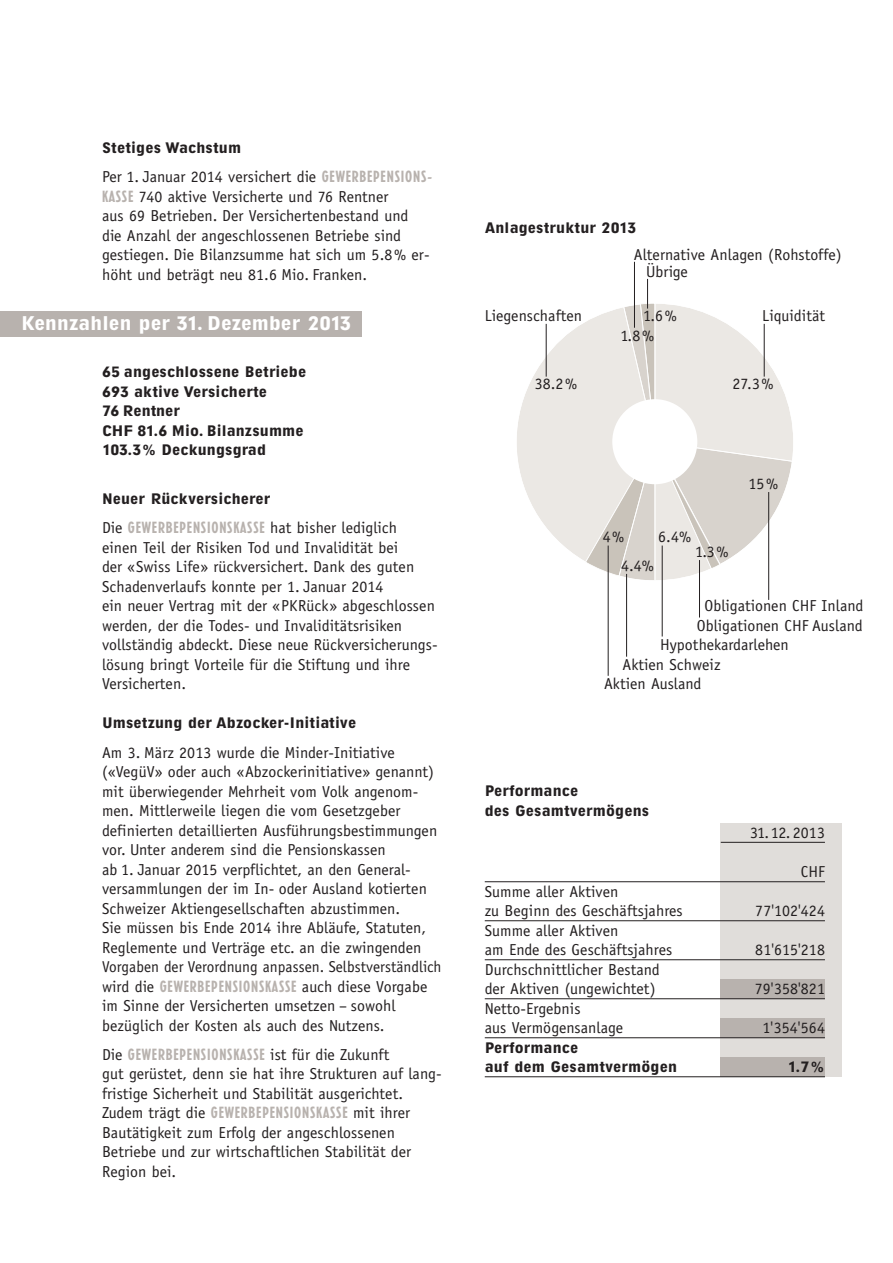
<style>
.page{position:relative;width:893px;height:1263px;background:#fff}
.page>*{position:absolute;margin:0;border:0;box-sizing:border-box;transform-origin:0 0}
.t1{font:18.75px "Rundfunk Grotesk";letter-spacing:.01em;color:#fff}
.t2{font:700 condensed 16.05px "Erbar";letter-spacing:.05em;color:#b8b2ae}
.t3{font:15.9px/19.5px "Officina Sans";letter-spacing:.005em;color:#231f20}
.t4{font:15.75px "Officina Sans";letter-spacing:.005em;color:#231f20}
.t5{font:14.4px/19.5px "Rundfunk Grotesk";letter-spacing:.01em;color:#231f20}
.s1{font-family:"Erbar";font-weight:700;font-stretch:condensed;font-size:16.05px;color:#b8b2ae}
.s2{font-family:"Officina Sans";font-weight:400;font-stretch:normal;font-size:15.9px;color:#231f20}
</style>
<div class="page">
<svg style="left:517px;top:303px;width:276px;height:278px"></svg>
<div style="left:721px;top:823px;width:121px;height:254px;background:#e0ddda"></div>
<div style="left:721px;top:1057px;width:104px;height:20px;background:#b8b2ae"></div>
<div style="left:721px;top:1018px;width:104px;height:19px;background:#b8b2ae"></div>
<div style="left:721px;top:979px;width:104px;height:19px;background:#b8b2ae"></div>
<hr style="left:721px;top:842px;width:104px;height:1px;background:#231f20">
<hr style="left:485px;top:881px;width:340px;height:1px;background:#231f20">
<hr style="left:485px;top:920px;width:340px;height:1px;background:#231f20">
<hr style="left:485px;top:959px;width:340px;height:1px;background:#231f20">
<hr style="left:485px;top:998px;width:340px;height:1px;background:#231f20">
<hr style="left:485px;top:1037px;width:340px;height:1px;background:#231f20">
<hr style="left:485px;top:1076px;width:340px;height:1px;background:#231f20">
<hr style="left:634px;top:262px;width:1px;height:66px;background:#231f20">
<div style="left:0;top:312px;width:361px;height:25px;background:#b8b2ae"></div>
<hr style="left:647px;top:279px;width:1px;height:30px;background:#231f20">
<hr style="left:608px;top:545px;width:1px;height:131px;background:#231f20">
<hr style="left:626px;top:574px;width:1px;height:83px;background:#231f20">
<hr style="left:662px;top:545px;width:1px;height:91px;background:#231f20">
<hr style="left:699px;top:560px;width:1px;height:57px;background:#231f20">
<hr style="left:768px;top:492px;width:1px;height:108px;background:#231f20">
<hr style="left:546px;top:324px;width:1px;height:53px;background:#231f20">
<hr style="left:764px;top:324px;width:1px;height:53px;background:#231f20">
<div style="left:612px;top:399px;width:85px;height:85px;background:#fff;border-radius:50%"></div>
<p class="t5" style="left:102px;top:139px;width:141px">Stetiges Wachstum</p>
<p class="t3" style="left:102px;top:168px;width:332px">Per 1. Januar 2014 versichert die <span class="s1">GEWERBEPENSIONS-KASSE</span> 740 aktive Versicherte und 76 Rentner<br>aus 69 Betrieben. Der Versichertenbestand und<br>die Anzahl der angeschlossenen Betriebe sind gestiegen. Die Bilanzsumme hat sich um 5.8% er&shy;höht und beträgt neu 81.6 Mio. Franken.</p>
<p class="t1" style="left:21px;top:316px;width:332px">Kennzahlen per 31. Dezember 2013</p>
<p class="t5" style="left:102px;top:364px;width:206px">65 angeschlossene Betriebe<br>693 aktive Versicherte<br>76 Rentner<br>CHF 81.6 Mio. Bilanzsumme<br>103.3% Deckungsgrad</p>
<p class="t5" style="left:102px;top:490px;width:170px">Neuer Rückversicherer</p>
<p class="t3" style="left:102px;top:519px;width:337px">Die <span class="s1">GEWERBEPENSIONSKASSE</span> hat bisher lediglich<br>einen Teil der Risiken Tod und Invalidität bei<br>der «Swiss Life» rückversichert. Dank des guten Schadenverlaufs konnte per 1. Januar 2014<br>ein neuer Vertrag mit der «PKRück» abgeschlossen werden, der die Todes- und Invaliditätsrisiken vollständig abdeckt. Diese neue Rückversicherungs&shy;lösung bringt Vorteile für die Stiftung und ihre Versicherten.</p>
<p class="t5" style="left:102px;top:715px;width:256px">Umsetzung der Abzocker-Initiative</p>
<p class="t3" style="left:102px;top:744px;width:337px">Am 3. März 2013 wurde die Minder-Initiative («VegüV» oder auch «Abzockerinitiative» genannt) mit überwiegender Mehrheit vom Volk angenom&shy;men. Mittlerweile liegen die vom Gesetzgeber definierten detaillierten Ausführungsbestimmungen vor. Unter anderem sind die Pensionskassen<br>ab 1. Januar 2015 verpflichtet, an den General&shy;versammlungen der im In- oder Ausland kotierten Schweizer Aktiengesellschaften abzustimmen.<br>Sie müssen bis Ende 2014 ihre Abläufe, Statuten, Reglemente und Verträge etc. an die zwingenden</p>
<p class="t4" style="left:102px;top:961px;width:341px">Vorgaben der Verordnung anpassen. Selbstverständlich</p>
<p class="t3" style="left:102px;top:978px;width:327px">wird die <span class="s1">GEWERBEPENSIONSKASSE</span> auch diese Vorgabe im Sinne der Versicherten umsetzen – sowohl bezüglich der Kosten als auch des Nutzens.</p>
<p class="t2" style="left:102px;top:1045px;width:289px"><span class="s2">Die</span> GEWERBEPENSIONSKASSE <span class="s2">ist für die Zukunft</span></p>
<p class="t3" style="left:102px;top:1065px;width:341px">gut gerüstet, denn sie hat ihre Strukturen auf lang&shy;fristige Sicherheit und Stabilität ausgerichtet.<br>Zudem trägt die <span class="s1">GEWERBEPENSIONSKASSE</span> mit ihrer Bautätigkeit zum Erfolg der angeschlossenen Betriebe und zur wirtschaftlichen Stabilität der Region bei.</p>
<p class="t5" style="left:485px;top:220px;width:153px">Anlagestruktur 2013</p>
<p class="t3" style="left:485px;top:307px;width:99px">Liegenschaften</p>
<p class="t3" style="left:634px;top:246px;width:209px">Alternative Anlagen (Rohstoffe)</p>
<p class="t3" style="left:646px;top:263px;width:43px">Übrige</p>
<p class="t3" style="left:620px;top:308px;width:58px;text-indent:23px">1.6%<br>1.8%</p>
<p class="t3" style="left:762px;top:307px;width:64px">Liquidität</p>
<p class="t3" style="left:535px;top:376px;width:44px">38.2%</p>
<p class="t3" style="left:732px;top:376px;width:43px">27.3%</p>
<p class="t3" style="left:603px;top:529px;width:23px">4%</p>
<p class="t3" style="left:658px;top:529px;width:34px">6.4%</p>
<p class="t3" style="left:621px;top:557px;width:34px">4.4%</p>
<p class="t3" style="left:695px;top:543px;width:35px">1.3%</p>
<p class="t3" style="left:748px;top:475px;width:31px">15%</p>
<p class="t3" style="left:704px;top:597px;width:161px">Obligationen CHF Inland</p>
<p class="t3" style="left:697px;top:617px;width:168px">Obligationen CHF Ausland</p>
<p class="t3" style="left:660px;top:636px;width:130px">Hypothekardarlehen</p>
<p class="t3" style="left:604px;top:656px;width:118px;text-indent:18px">Aktien Schweiz<br>Aktien Ausland</p>
<p class="t5" style="left:485px;top:783px;width:166px">Performance<br>des Gesamtvermögens</p>
<p class="t3" style="left:485px;top:884px;width:199px;line-height:18.8px">Summe aller Aktiven<br>zu Beginn des Geschäftsjahres</p>
<p class="t3" style="left:485px;top:923px;width:189px;line-height:18.8px">Summe aller Aktiven<br>am Ende des Geschäftsjahres</p>
<p class="t3" style="left:485px;top:962px;width:177px;line-height:18.8px">Durchschnittlicher Bestand der Aktiven (ungewichtet)</p>
<p class="t3" style="left:485px;top:1001px;width:140px;line-height:18.8px">Netto-Ergebnis<br>aus Vermögensanlage</p>
<p class="t5" style="left:485px;top:1040px;width:194px;line-height:18.8px">Performance<br>auf dem Gesamtvermögen</p>
<p class="t3" style="left:750px;top:824px;width:76px">31.12. 2013</p>
<p class="t3" style="left:801px;top:863px;width:26px">CHF</p>
<p class="t3" style="left:755px;top:902px;width:71px">77'102'424</p>
<p class="t3" style="left:755px;top:941px;width:71px">81'615'218</p>
<p class="t3" style="left:755px;top:980px;width:72px">79'358'821</p>
<p class="t3" style="left:762px;top:1019px;width:64px">1'354'564</p>
<p class="t5" style="left:788px;top:1058px;width:39px">1.7%</p>
</div>
